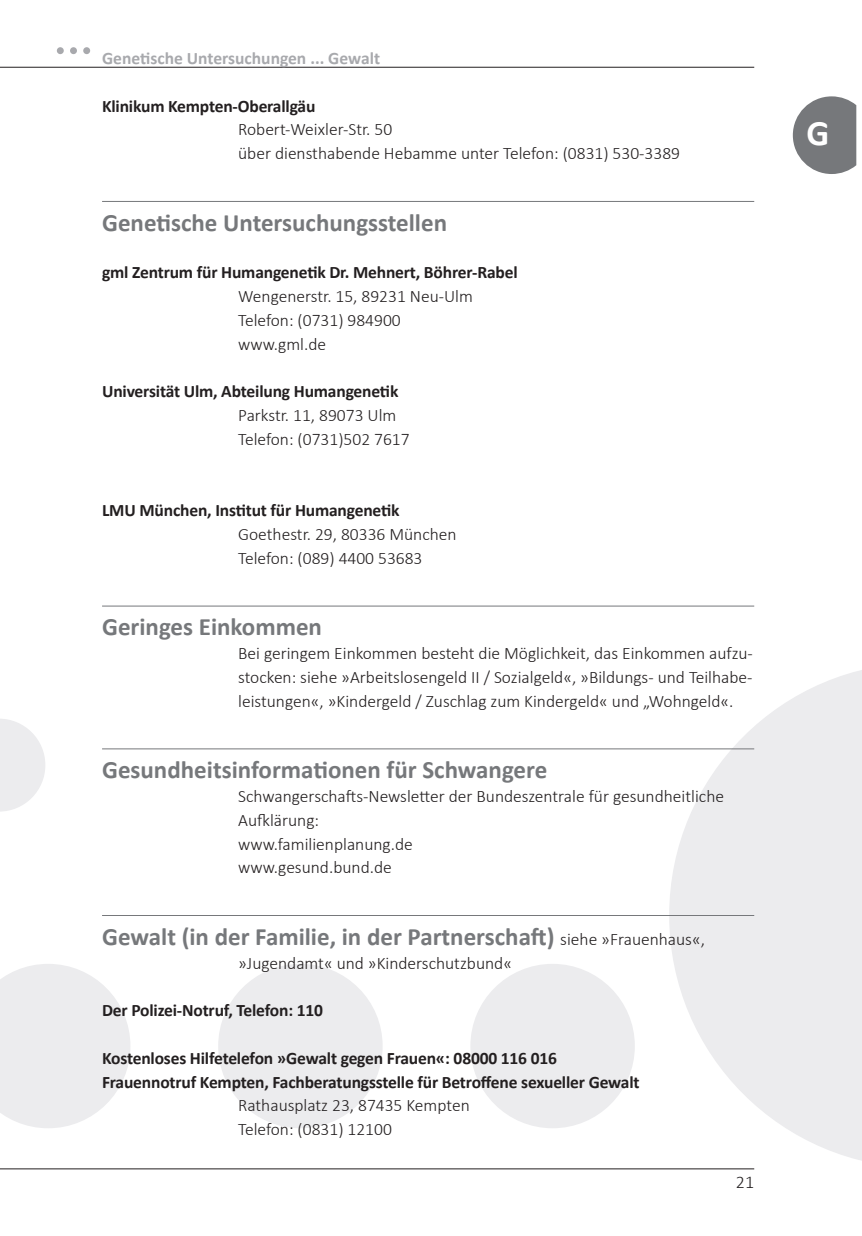
<style>
.page{position:relative;width:862px;height:1236px;background:#fff}
.page>*{position:absolute;margin:0;border:0;box-sizing:border-box;transform-origin:0 0}
.t1{font:700 36px "Calibri";color:#fff}
.t2{font:700 25px "Calibri";color:#76787b}
.t3{font:300 18px "Calibri";color:#231f20}
.t4{font:300 17.6px/23.8px "Calibri";color:#231f20}
.t5{font:700 17.6px/23.8px "Calibri";letter-spacing:-.01em;color:#231f20}
.t6{font:700 17.6px "Calibri";color:#a8a9ad}
.s1{font-weight:300;font-size:17.6px;color:#231f20}
</style>
<div class="page">
<svg style="left:793px;top:96px;width:63px;height:78px;background:#8c8d90"></svg>
<svg style="left:0;top:719px;width:45px;height:93px"></svg>
<svg style="left:0;top:964px;width:130px;height:164px;background:#eeeef0"></svg>
<div style="left:218px;top:964px;width:165px;height:164px;background:#ececee;border-radius:50%"></div>
<div style="left:470px;top:964px;width:165px;height:164px;background:#ececee;border-radius:50%"></div>
<svg style="left:669px;top:670px;width:193px;height:491px;fill:#ececee"></svg>
<hr style="left:0;top:1168px;width:754px;height:1px;background:#231f20">
<div style="left:83px;top:47px;width:7px;height:7px;background:#a8a9ad;border-radius:50%"></div>
<div style="left:70px;top:47px;width:7px;height:7px;background:#a8a9ad;border-radius:50%"></div>
<div style="left:57px;top:47px;width:7px;height:7px;background:#a8a9ad;border-radius:50%"></div>
<hr style="left:0;top:67px;width:754px;height:1px;background:#231f20">
<hr style="left:102px;top:201px;width:652px;height:1px;background:#76787b">
<hr style="left:102px;top:606px;width:652px;height:1px;background:#76787b">
<hr style="left:102px;top:748px;width:652px;height:1px;background:#76787b">
<hr style="left:102px;top:915px;width:652px;height:1px;background:#76787b">
<p class="t6" style="left:102px;top:46px;width:279px">Genetische Untersuchungen ... Gewalt</p>
<p class="t5" style="left:102px;top:94px;width:215px">Klinikum Kempten-Oberallgäu</p>
<p class="t4" style="left:238px;top:118px;width:443px">Robert-Weixler-Str. 50<br>über diensthabende Hebamme unter Telefon: (0831) 530-3389</p>
<h2 class="t2" style="left:102px;top:205px;width:346px">Genetische Untersuchungsstellen</h2>
<p class="t5" style="left:102px;top:260px;width:417px">gml Zentrum für Humangenetik Dr. Mehnert, Böhrer-Rabel</p>
<p class="t4" style="left:238px;top:284px;width:236px">Wengenerstr. 15, 89231 Neu-Ulm<br>Telefon: (0731) 984900 www.gml.de</p>
<p class="t5" style="left:102px;top:379px;width:298px">Universität Ulm, Abteilung Humangenetik</p>
<p class="t4" style="left:238px;top:403px;width:173px">Parkstr. 11, 89073 Ulm<br>Telefon: (0731)502 7617</p>
<p class="t5" style="left:102px;top:498px;width:299px">LMU München, Institut für Humangenetik</p>
<p class="t4" style="left:238px;top:522px;width:220px">Goethestr. 29, 80336 München<br>Telefon: (089) 4400 53683</p>
<h2 class="t2" style="left:102px;top:609px;width:221px">Geringes Einkommen</h2>
<p class="t4" style="left:238px;top:641px;width:516px;text-align:justify">Bei geringem Einkommen besteht die Möglichkeit, das Einkommen aufzu&shy;stocken: siehe »Arbeitslosengeld II / Sozialgeld«, »Bildungs- und Teilhabe&shy;leistungen«, »Kindergeld / Zuschlag zum Kindergeld« und „Wohngeld«.</p>
<h2 class="t2" style="left:102px;top:752px;width:447px">Gesundheitsinformationen für Schwangere</h2>
<p class="t4" style="left:238px;top:784px;width:487px">Schwangerschafts-Newsletter der Bundeszentrale für gesundheitliche Aufklärung:<br>www.familienplanung.de<br>www.gesund.bund.de</p>
<h2 class="t2" style="left:102px;top:919px;width:604px">Gewalt (in der Familie, in der Partnerschaft) <span class="s1">siehe »Frauenhaus«,</span></h2>
<p class="t4" style="left:238px;top:951px;width:275px">»Jugendamt« und »Kinderschutzbund«</p>
<p class="t5" style="left:102px;top:998px;width:222px">Der Polizei-Notruf, Telefon: 110</p>
<p class="t5" style="left:102px;top:1046px;width:539px">Kostenloses Hilfetelefon »Gewalt gegen Frauen«: 08000 116 016<br>Frauennotruf Kempten, Fachberatungsstelle für Betroffene sexueller Gewalt</p>
<p class="t4" style="left:238px;top:1093px;width:233px">Rathausplatz 23, 87435 Kempten<br>Telefon: (0831) 12100</p>
<p class="t3" style="left:736px;top:1170px;width:20px">21</p>
<h1 class="t1" style="left:806px;top:107px;width:24px">G</h1>
</div>
